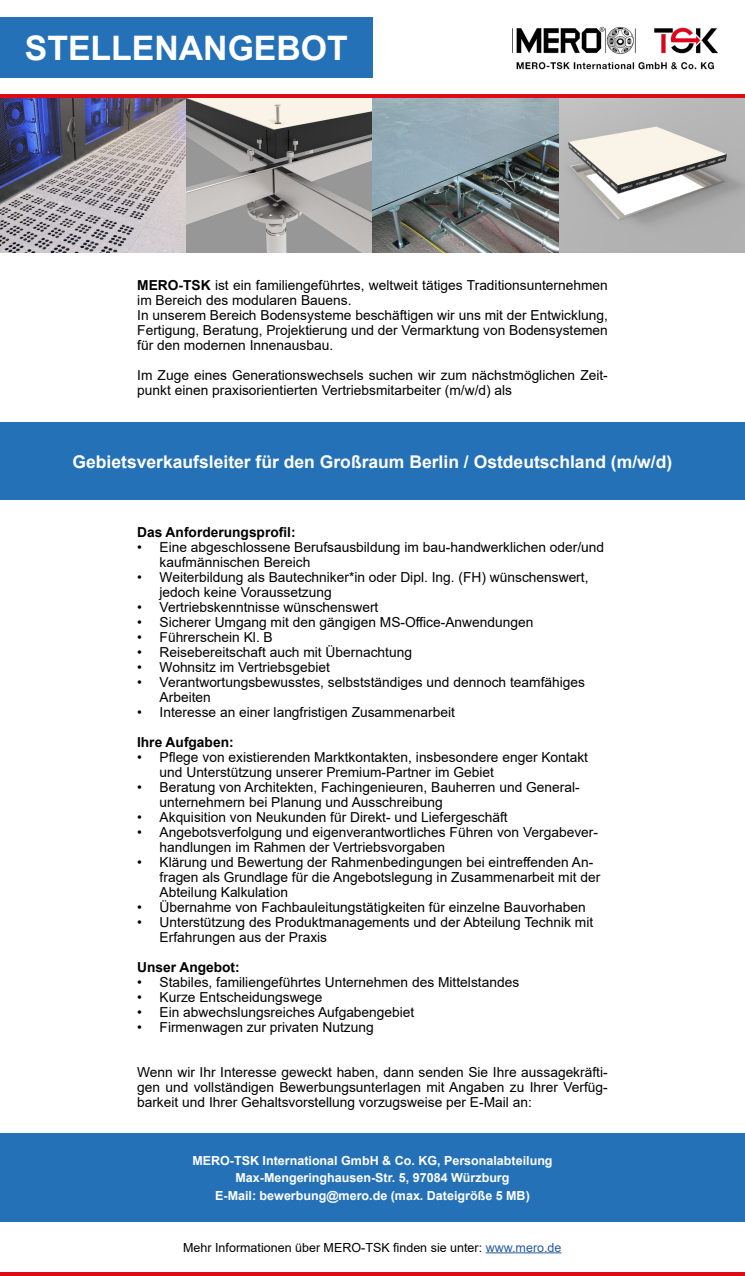
<style>
.page{position:relative;width:745px;height:1276px;background:#fff}
.page>*{position:absolute;margin:0;border:0;box-sizing:border-box;transform-origin:0 0}
.t1{font:700 33.75px "Arial";color:#fff}
.t2{font:700 17.5px "Arial";color:#fff}
.t3{font:13.75px/15px "Arial";color:#000}
.t4{font:700 13.75px "Arial";color:#000}
.t5{font:700 12.5px/17.5px "Arial";color:#fff;text-align:center}
.t6{font:12.5px "Arial";color:#000}
.s1{font-weight:700}
.s2{color:#275b9b}
</style>
<div class="page">
<img style="left:0;top:98px;width:744px;height:155px">
<img style="left:512px;top:27px;width:204px;height:43px">
<div style="left:0;top:18px;width:372px;height:60px;background:#2471b8"></div>
<div style="left:0;top:423px;width:744px;height:77px;background:#2471b8"></div>
<div style="left:0;top:1133px;width:744px;height:88px;background:#2471b8"></div>
<hr style="left:0;top:1272px;width:744px;height:4px;background:#e00916">
<hr style="left:0;top:94px;width:744px;height:4px;background:#e00916">
<hr style="left:485px;top:1252px;width:76px;height:1px;background:#275b9b">
<h1 class="t1" style="left:25px;top:24px;width:324px">STELLENANGEBOT</h1>
<p class="t3" style="left:137px;top:278px;width:472px"><span class="s1">MERO-TSK</span> ist ein familiengeführtes, weltweit tätiges Traditionsunternehmen im Bereich des modularen Bauens.<br>In unserem Bereich Bodensysteme beschäftigen wir uns mit der Entwicklung, Fertigung, Beratung, Projektierung und der Vermarktung von Bodensystemen für den modernen Innenausbau.</p>
<p class="t3" style="left:137px;top:368px;width:472px">Im Zuge eines Generationswechsels suchen wir zum nächstmöglichen Zeit&shy;punkt einen praxisorientierten Vertriebsmitarbeiter (m/w/d) als</p>
<p class="t2" style="left:72px;top:449px;width:601px">Gebietsverkaufsleiter für den Großraum Berlin / Ostdeutschland (m/w/d)</p>
<p class="t4" style="left:137px;top:522px;width:160px">Das Anforderungsprofil:</p>
<p class="t3" style="left:159px;top:539px;width:446px;text-indent:-22px">• Eine abgeschlossene Berufsausbildung im bau-handwerklichen oder/und kaufmännischen Bereich</p>
<p class="t3" style="left:159px;top:569px;width:430px;text-indent:-22px">• Weiterbildung als Bautechniker*in oder Dipl. Ing. (FH) wünschenswert, jedoch keine Voraussetzung</p>
<p class="t3" style="left:137px;top:599px;width:243px">• Vertriebskenntnisse wünschenswert</p>
<p class="t3" style="left:137px;top:614px;width:397px">• Sicherer Umgang mit den gängigen MS-Office-Anwendungen</p>
<p class="t3" style="left:137px;top:629px;width:137px">• Führerschein Kl. B</p>
<p class="t3" style="left:137px;top:644px;width:276px">• Reisebereitschaft auch mit Übernachtung</p>
<p class="t3" style="left:137px;top:659px;width:194px">• Wohnsitz im Vertriebsgebiet</p>
<p class="t3" style="left:159px;top:674px;width:426px;text-indent:-22px">• Verantwortungsbewusstes, selbstständiges und dennoch teamfähiges<br>Arbeiten</p>
<p class="t3" style="left:137px;top:704px;width:319px">• Interesse an einer langfristigen Zusammenarbeit</p>
<p class="t4" style="left:137px;top:732px;width:98px">Ihre Aufgaben:</p>
<p class="t3" style="left:159px;top:749px;width:429px;text-indent:-22px">• Pflege von existierenden Marktkontakten, insbesondere enger Kontakt und Unterstützung unserer Premium-Partner im Gebiet</p>
<p class="t3" style="left:159px;top:779px;width:421px;text-indent:-22px">• Beratung von Architekten, Fachingenieuren, Bauherren und General&shy;unternehmern bei Planung und Ausschreibung</p>
<p class="t3" style="left:137px;top:809px;width:372px">• Akquisition von Neukunden für Direkt- und Liefergeschäft</p>
<p class="t3" style="left:159px;top:824px;width:439px;text-indent:-22px">• Angebotsverfolgung und eigenverantwortliches Führen von Vergabever&shy;handlungen im Rahmen der Vertriebsvorgaben</p>
<p class="t3" style="left:159px;top:854px;width:442px;text-indent:-22px">• Klärung und Bewertung der Rahmenbedingungen bei eintreffenden An&shy;fragen als Grundlage für die Angebotslegung in Zusammenarbeit mit der<br>Abteilung Kalkulation</p>
<p class="t3" style="left:137px;top:899px;width:450px">• Übernahme von Fachbauleitungstätigkeiten für einzelne Bauvorhaben</p>
<p class="t3" style="left:159px;top:914px;width:435px;text-indent:-22px">• Unterstützung des Produktmanagements und der Abteilung Technik mit<br>Erfahrungen aus der Praxis</p>
<p class="t4" style="left:137px;top:957px;width:104px">Unser Angebot:</p>
<p class="t3" style="left:137px;top:974px;width:383px">• Stabiles, familiengeführtes Unternehmen des Mittelstandes</p>
<p class="t3" style="left:137px;top:989px;width:187px">• Kurze Entscheidungswege</p>
<p class="t3" style="left:137px;top:1004px;width:279px">• Ein abwechslungsreiches Aufgabengebiet</p>
<p class="t3" style="left:137px;top:1019px;width:238px">• Firmenwagen zur privaten Nutzung</p>
<p class="t3" style="left:137px;top:1064px;width:472px;text-align:justify">Wenn wir Ihr Interesse geweckt haben, dann senden Sie Ihre aussagekräfti&shy;gen und vollständigen Bewerbungsunterlagen mit Angaben zu Ihrer Verfüg&shy;barkeit und Ihrer Gehaltsvorstellung vorzugsweise per E-Mail an:</p>
<p class="t5" style="left:192px;top:1151px;width:361px">MERO-TSK International GmbH &amp; Co. KG, Personalabteilung<br>Max-Mengeringhausen-Str. 5, 97084 Würzburg<br>E-Mail: bewerbung@mero.de (max. Dateigröße 5 MB)</p>
<p class="t6" style="left:183px;top:1238px;width:379px">Mehr Informationen über MERO-TSK finden sie unter: <span class="s2">www.mero.de</span></p>
</div>
